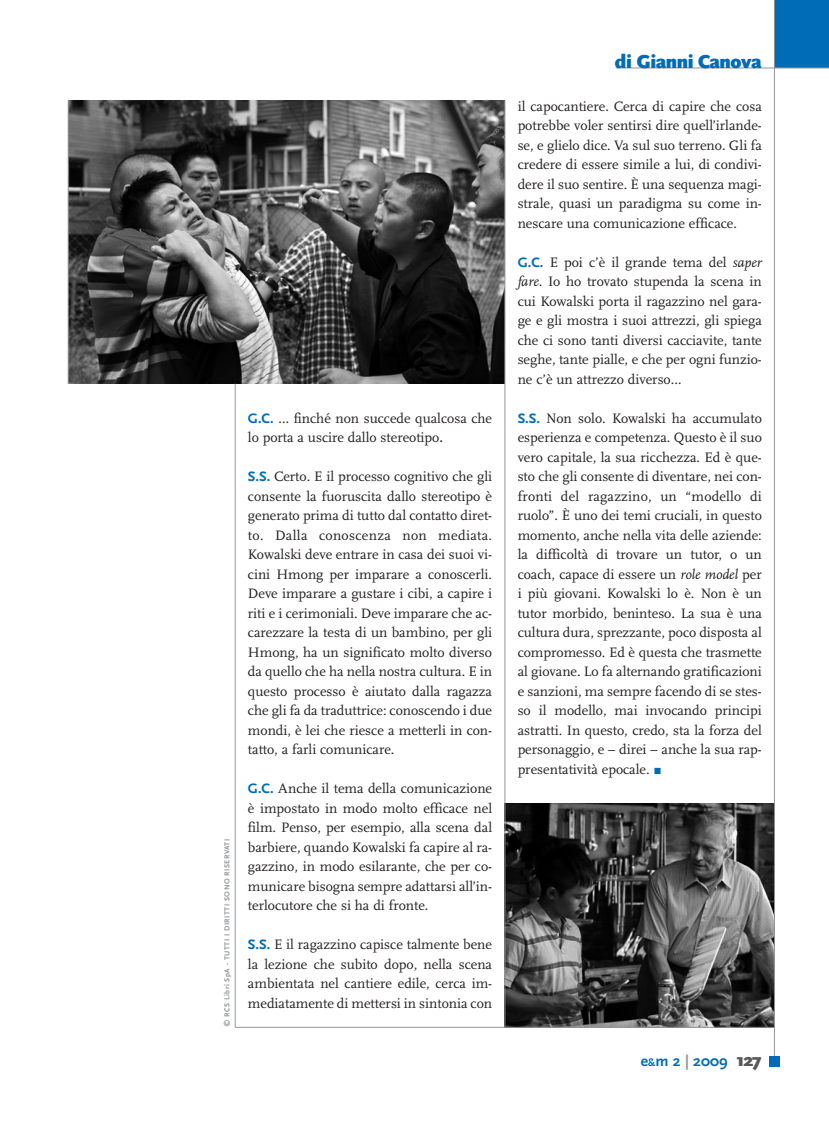
<style>
.page{position:relative;width:829px;height:1148px;background:#fff}
.page>*{position:absolute;margin:0;border:0;box-sizing:border-box;transform-origin:0 0}
.t1{font:900 19.5px "Scala Sans";letter-spacing:-.02em;color:#006cb7}
.t2{font:700 15.75px "Scala Sans";color:#006cb7}
.t3{font:14.25px/19.5px "Scala";color:#231f20;text-align:justify}
.t4{font:700 7.5px "Scala Sans";letter-spacing:.055em;color:#939598}
.s1{font-family:"Scala Sans";font-weight:700;color:#006cb7}
.s2{font-weight:700}
.s3{font-style:italic}
.s4{font-size:13.5px;color:#006cb7}
.s5{font-size:10.5px}
.s6{color:#939598}
.s7{font-weight:900;font-size:18px;color:#58595b}
</style>
<div class="page">
<img style="left:69px;top:101px;width:435px;height:283px">
<img style="left:505px;top:803px;width:269px;height:224px">
<hr style="left:235px;top:384px;width:1px;height:643px;background:#939598">
<div style="left:774px;top:0;width:55px;height:68px;background:#006cb7"></div>
<hr style="left:774px;top:0;width:1px;height:1056px;background:#939598">
<div style="left:769px;top:1056px;width:10px;height:10px;background:#006cb7"></div>
<hr style="left:615px;top:68px;width:214px;height:1px;background:#939598">
<hr style="left:235px;top:1027px;width:539px;height:1px;background:#939598">
<hr style="left:504px;top:101px;width:1px;height:926px;background:#939598">
<hr style="left:68px;top:101px;width:1px;height:283px;background:#939598">
<p class="t4" style="left:224px;top:1027px;width:190px;rotate:-90deg">© RCS Libri SpA - TUTTI I DIRITTI SONO RISERVATI</p>
<p class="t3" style="left:248px;top:409px;width:246px"><span class="s1">G.C.</span> … finché non succede qualcosa che lo porta a uscire dallo stereotipo<span class="s2">.</span></p>
<p class="t3" style="left:248px;top:468px;width:246px"><span class="s1">S.S.</span> Certo. E il processo cognitivo che gli consente la fuoruscita dallo stereotipo è generato prima di tutto dal contatto diret&shy;to. Dalla conoscenza non mediata.<br>Kowalski deve entrare in casa dei suoi vi&shy;cini Hmong per imparare a conoscerli.<br>Deve imparare a gustare i cibi, a capire i riti e i cerimoniali. Deve imparare che ac&shy;carezzare la testa di un bambino, per gli Hmong, ha un significato molto diverso da quello che ha nella nostra cultura. E in questo processo è aiutato dalla ragazza che gli fa da traduttrice: conoscendo i due mondi, è lei che riesce a metterli in con&shy;tatto, a farli comunicare.</p>
<p class="t3" style="left:248px;top:780px;width:246px"><span class="s1">G.C.</span> Anche il tema della comunicazione è impostato in modo molto efficace nel film. Penso, per esempio, alla scena dal barbiere, quando Kowalski fa capire al ra&shy;gazzino, in modo esilarante, che per co&shy;municare bisogna sempre adattarsi all’in&shy;terlocutore che si ha di fronte.</p>
<p class="t3" style="left:248px;top:936px;width:246px"><span class="s1">S.S.</span> E il ragazzino capisce talmente bene la lezione che subito dopo, nella scena ambientata nel cantiere edile, cerca im&shy;mediatamente di mettersi in sintonia con</p>
<h1 class="t1" style="left:615px;top:54px;width:148px">di Gianni Canova</h1>
<p class="t3" style="left:517px;top:97px;width:246px">il capocantiere. Cerca di capire che cosa potrebbe voler sentirsi dire quell’irlande&shy;se, e glielo dice. Va sul suo terreno. Gli fa credere di essere simile a lui, di condivi&shy;dere il suo sentire. È una sequenza magi&shy;strale, quasi un paradigma su come in&shy;nescare una comunicazione efficace.</p>
<p class="t3" style="left:517px;top:253px;width:246px"><span class="s1">G.C.</span> E poi c’è il grande tema del <span class="s3">saper fare.</span> Io ho trovato stupenda la scena in cui Kowalski porta il ragazzino nel gara&shy;ge e gli mostra i suoi attrezzi, gli spiega che ci sono tanti diversi cacciavite, tante seghe, tante pialle, e che per ogni funzio&shy;ne c’è un attrezzo diverso…</p>
<p class="t3" style="left:517px;top:409px;width:246px"><span class="s1">S.S.</span> Non solo. Kowalski ha accumulato esperienza e competenza. Questo è il suo vero capitale, la sua ricchezza. Ed è que&shy;sto che gli consente di diventare, nei con&shy;fronti del ragazzino, un “modello di ruolo”. È uno dei temi cruciali, in questo momento, anche nella vita delle aziende: la difficoltà di trovare un tutor, o un coach, capace di essere un <span class="s3">role model</span> per i più giovani. Kowalski lo è. Non è un tutor morbido, beninteso. La sua è una cultura dura, sprezzante, poco disposta al compromesso. Ed è questa che trasmette al giovane. Lo fa alternando gratificazioni e sanzioni, ma sempre facendo di se stes&shy;so il modello, mai invocando principi astratti. In questo, credo, sta la forza del personaggio, e – direi – anche la sua rap&shy;presentatività epocale. <span class="s4">π</span></p>
<p class="t2" style="left:640px;top:1055px;width:122px">e<span class="s5">&amp;</span>m 2 <span class="s6">|</span> 2009 <span class="s7">127</span></p>
</div>
